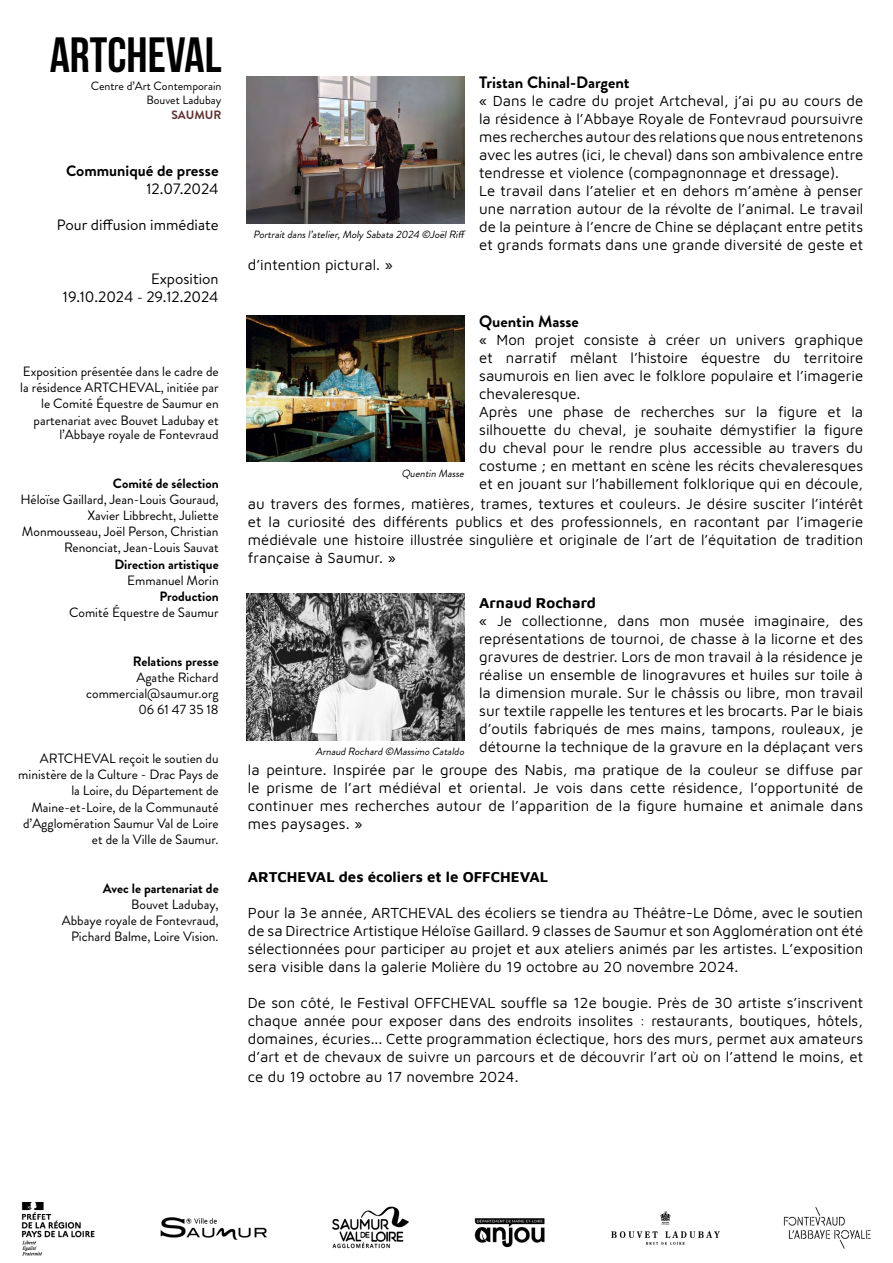
<style>
.page{position:relative;width:893px;height:1263px;background:#fff}
.page>*{position:absolute;margin:0;border:0;box-sizing:border-box;transform-origin:0 0}
.t1{font:49.5px "Bebas Neue";color:#000}
.t2{font:700 16.5px "Brandon Grotesque";color:#000}
.t3{font:15px/18px "Maven Pro";color:#000;text-align:justify}
.t4{font:15px/18px "Brandon Text";color:#000;text-align:right}
.t5{font:700 15px "Maven Pro";color:#000}
.t6{font:700 15px "Brandon Text";color:#000}
.t7{font:13.5px/16.2px "Brandon Grotesque";color:#000;text-align:right}
.t8{font:700 13.5px "Brandon Grotesque";color:#000}
.t9{font:12px/14.4px "Brandon Grotesque";color:#000;text-align:right}
.t10{font:700 12px "Brandon Grotesque";color:#5f322f}
.t11{font:italic 10.5px "Brandon Grotesque";color:#000}
</style>
<div class="page">
<img style="left:21px;top:1202px;width:850px;height:54px">
<img style="left:247px;top:316px;width:217px;height:146px">
<img style="left:247px;top:76px;width:217px;height:147px">
<img style="left:247px;top:593px;width:217px;height:148px">
<h1 class="t1" style="left:50px;top:28px;width:173px">ARTCHEVAL</h1>
<p class="t9" style="left:91px;top:79px;width:132px">Centre d’Art Contemporain<br>Bouvet Ladubay</p>
<p class="t10" style="left:171px;top:106px;width:52px">SAUMUR</p>
<p class="t6" style="left:66px;top:160px;width:154px">Communiqué de presse</p>
<p class="t4" style="left:146px;top:179px;width:74px">12.07.2024</p>
<p class="t4" style="left:57px;top:215px;width:163px">Pour diffusion immédiate</p>
<p class="t4" style="left:63px;top:269px;width:157px">Exposition<br>19.10.2024 - 29.12.2024</p>
<p class="t7" style="left:20px;top:363px;width:200px">Exposition présentée dans le cadre de la résidence ARTCHEVAL, initiée par le Comité Équestre de Saumur en partenariat avec Bouvet Ladubay et</p>
<p class="t7" style="left:59px;top:426px;width:161px">l’Abbaye royale de Fontevraud</p>
<p class="t8" style="left:113px;top:473px;width:107px">Comité de sélection</p>
<p class="t7" style="left:21px;top:491px;width:200px">Héloïse Gaillard, Jean-Louis Gouraud, Xavier Libbrecht, Juliette Monmousseau, Joël Person, Christian Renonciat, Jean-Louis Sauvat</p>
<p class="t8" style="left:114px;top:554px;width:106px">Direction artistique</p>
<p class="t7" style="left:127px;top:572px;width:93px">Emmanuel Morin</p>
<p class="t8" style="left:160px;top:587px;width:61px">Production</p>
<p class="t7" style="left:69px;top:605px;width:151px">Comité Équestre de Saumur</p>
<p class="t8" style="left:133px;top:652px;width:87px">Relations presse</p>
<p class="t7" style="left:86px;top:669px;width:134px">Agathe Richard commercial@saumur.org<br>06 61 47 35 18</p>
<p class="t7" style="left:18px;top:750px;width:202px">ARTCHEVAL reçoit le soutien du ministère de la Culture - Drac Pays de la Loire, du Département de<br>Maine-et-Loire, de la Communauté d’Agglomération Saumur Val de Loire et de la Ville de Saumur.</p>
<p class="t8" style="left:103px;top:878px;width:117px">Avec le partenariat de</p>
<p class="t7" style="left:62px;top:896px;width:158px">Bouvet Ladubay,<br>Abbaye royale de Fontevraud,<br>Pichard Balme, Loire Vision.</p>
<p class="t11" style="left:253px;top:227px;width:215px">Portraitdansl’atelier,Moly Sabata2024 ©JoëlRiff</p>
<p class="t3" style="left:248px;top:255px;width:146px">d’intention pictural. »</p>
<p class="t2" style="left:479px;top:71px;width:152px">Tristan Chinal-Dargent</p>
<p class="t3" style="left:479px;top:91px;width:386px;text-align:left">« Dans le cadre du projet Artcheval, j’ai pu au cours de la résidence à l’Abbaye Royale de Fontevraud poursuivre mes recherches autour des relations que nous entretenons avec les autres (ici, le cheval) dans son ambivalence entre tendresse et violence (compagnonnage et dressage).<br>Le travail dans l’atelier et en dehors m’amène à penser une narration autour de la révolte de l’animal. Le travail de la peinture à l’encre de Chine se déplaçant entre petits et grands formats dans une grande diversité de geste et</p>
<p class="t2" style="left:479px;top:310px;width:101px">Quentin Masse</p>
<p class="t3" style="left:479px;top:330px;width:386px;text-align:left">« Mon projet consiste à créer un univers graphique et narratif mêlant l’histoire équestre du territoire saumurois en lien avec le folklore populaire et l’imagerie chevaleresque.<br>Après une phase de recherches sur la figure et la silhouette du cheval, je souhaite démystifier la figure du cheval pour le rendre plus accessible au travers du costume ; en mettant en scène les récits chevaleresques et en jouant sur l’habillement folklorique qui en découle,</p>
<p class="t11" style="left:401px;top:466px;width:67px">Quentin Masse</p>
<p class="t3" style="left:248px;top:494px;width:617px">au travers des formes, matières, trames, textures et couleurs. Je désire susciter l’intérêt et la curiosité des différents publics et des professionnels, en racontant par l’imagerie médiévale une histoire illustrée singulière et originale de l’art de l’équitation de tradition française à Saumur. »</p>
<p class="t5" style="left:479px;top:592px;width:118px">Arnaud Rochard</p>
<p class="t3" style="left:315px;top:610px;width:549px;text-align:right">« Je collectionne, dans mon musée imaginaire, des<br>représentations de tournoi, de chasse à la licorne et des<br>gravures de destrier. Lors de mon travail à la résidence je<br>réalise un ensemble de linogravures et huiles sur toile à<br>la dimension murale. Sur le châssis ou libre, mon travail<br>sur textile rappelle les tentures et les brocarts. Par le biais<br>d’outils fabriqués de mes mains, tampons, rouleaux, je<br><sub>Arnaud</sub> <sub>Rochard</sub> <sub>©Massimo</sub> <sub>Cataldo</sub> détourne la technique de la gravure en la déplaçant vers</p>
<p class="t3" style="left:248px;top:760px;width:617px">la peinture. Inspirée par le groupe des Nabis, ma pratique de la couleur se diffuse par le prisme de l’art médiéval et oriental. Je vois dans cette résidence, l’opportunité de continuer mes recherches autour de l’apparition de la figure humaine et animale dans mes paysages. »</p>
<p class="t5" style="left:248px;top:866px;width:302px">ARTCHEVAL des écoliers et le OFFCHEVAL</p>
<p class="t3" style="left:248px;top:903px;width:617px">Pour la 3e année, ARTCHEVAL des écoliers se tiendra au Théâtre-Le Dôme, avec le soutien de sa Directrice Artistique Héloïse Gaillard. 9 classes de Saumur et son Agglomération ont été sélectionnées pour participer au projet et aux ateliers animés par les artistes. L’exposition sera visible dans la galerie Molière du 19 octobre au 20 novembre 2024.</p>
<p class="t3" style="left:248px;top:993px;width:617px">De son côté, le Festival OFFCHEVAL souffle sa 12e bougie. Près de 30 artiste s’inscrivent chaque année pour exposer dans des endroits insolites : restaurants, boutiques, hôtels, domaines, écuries... Cette programmation éclectique, hors des murs, permet aux amateurs d’art et de chevaux de suivre un parcours et de découvrir l’art où on l’attend le moins, et</p>
<p class="t3" style="left:248px;top:1067px;width:272px">ce du 19 octobre au 17 novembre 2024.</p>
</div>
